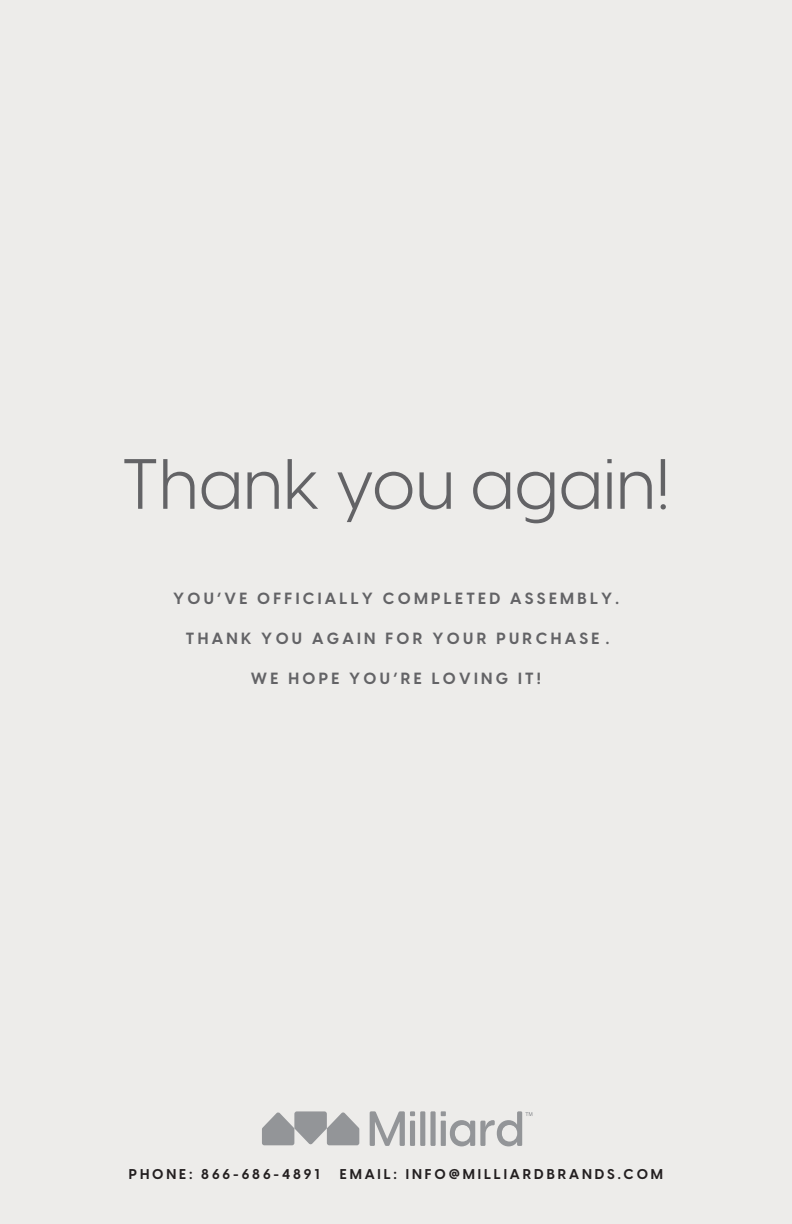
<style>
.page{position:relative;width:792px;height:1224px;background:#edecea}
.page>*{position:absolute;margin:0;border:0;box-sizing:border-box;transform-origin:0 0}
.t1{font:70px "Visby CF";color:#636366}
.t2{font:700 16px "Visby CF";color:#636366}
.t3{font:700 14px "Visby CF";color:#231f20}
</style>
<div class="page">
<svg style="left:262px;top:1111px;width:97px;height:34px"></svg>
<svg style="left:370px;top:1111px;width:45px;height:35px"></svg>
<div style="left:410px;top:1121px;width:5px;height:25px;background:#939598"></div>
<div style="left:420px;top:1111px;width:5px;height:35px;background:#939598"></div>
<div style="left:430px;top:1111px;width:6px;height:35px;background:#939598"></div>
<svg style="left:441px;top:1111px;width:91px;height:35px"></svg>
<p class="t1" style="left:122px;top:432px;width:550px">Thank you again!</p>
<p class="t2" style="left:173px;top:586px;width:448px">Y O U ’ V E O F F I C I A L L Y C O M P L E T E D A S S E M B L Y .</p>
<p class="t2" style="left:186px;top:626px;width:425px">T H A N K Y O U A G A I N F O R Y O U R P U R C H A S E .</p>
<p class="t2" style="left:251px;top:666px;width:292px">W E H O P E Y O U ’ R E L O V I N G I T !</p>
<p class="t3" style="left:129px;top:1163px;width:192px">P H O N E : 8 6 6 - 6 8 6 - 4 8 9 1</p>
<p class="t3" style="left:340px;top:1163px;width:325px">E M A I L : I N F O @ M I L L I A R D B R A N D S . C O M</p>
</div>
